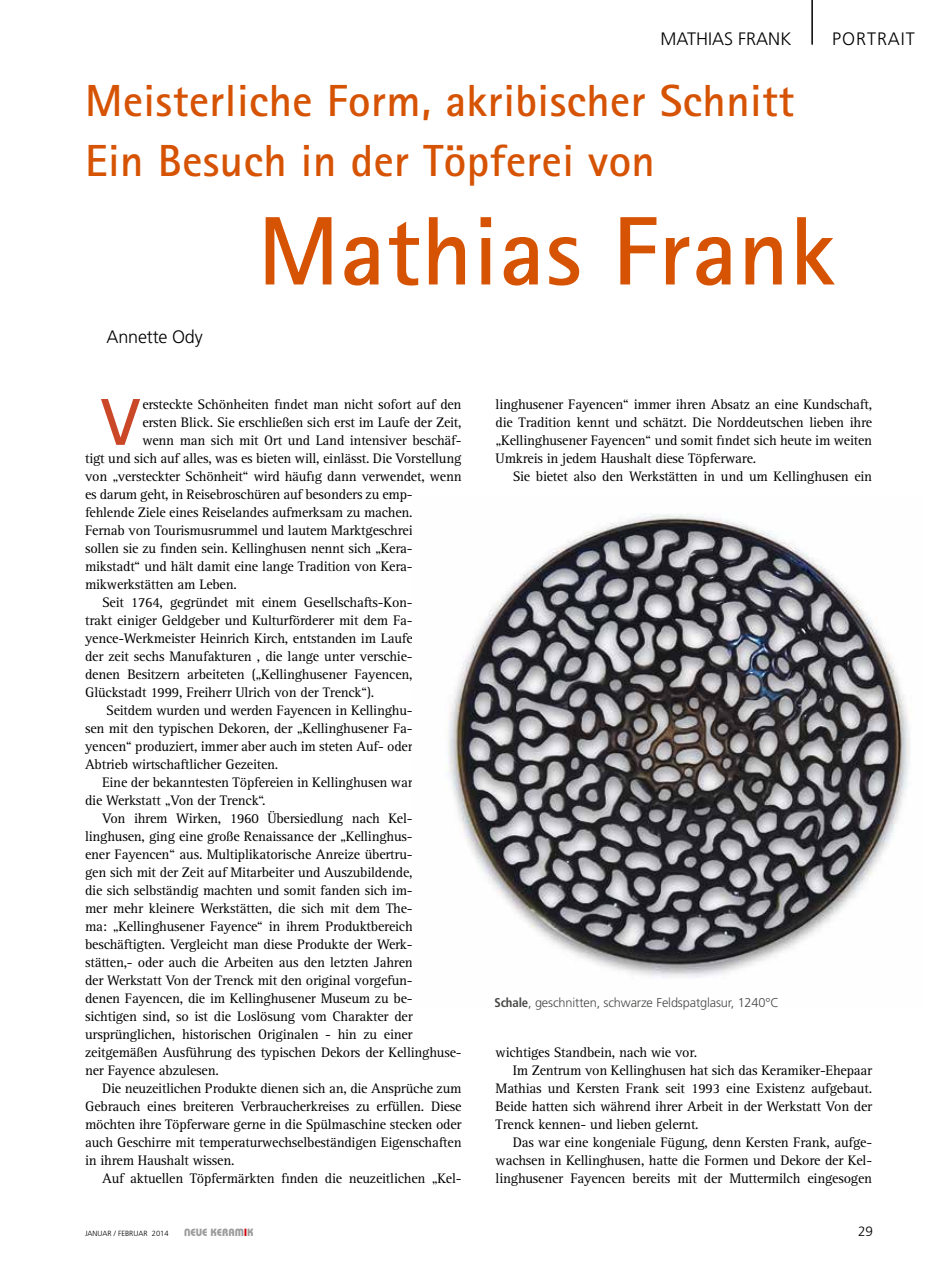
<style>
.page{position:relative;width:936px;height:1276px;background:#fff}
.page>*{position:absolute;margin:0;border:0;box-sizing:border-box;transform-origin:0 0}
.t1{font:700 97.5px "Rotis Sans Serif";letter-spacing:.01em;color:#d65304}
.t2{font:700 66.45px "Rotis Sans Serif";color:#ca4728}
.t3{font:700 45px/60px "Rotis Sans Serif";letter-spacing:.01em;color:#d65304}
.t4{font:300 18px "Frutiger";color:#000}
.t5{font:14.25px/18px "Rotis Serif";letter-spacing:-.015em;color:#000;text-align:justify}
.t6{font:300 13.5px "Frutiger";color:#000}
.t7{font:300 12.75px "Frutiger";letter-spacing:-.01em;color:#484847}
.t8{font:10.5px "Keramik";color:#9c9c9d}
.t9{font:300 7.5px "Frutiger";color:#000}
.s1{font-weight:700;font-stretch:condensed}
.s2{color:#ce0107}
</style>
<div class="page">
<hr style="left:811px;top:0;width:1px;height:45px;background:#000">
<img style="left:446px;top:513px;width:464px;height:465px">
<p class="t4" style="left:660px;top:28px;width:132px">Mathias Frank</p>
<p class="t4" style="left:832px;top:28px;width:35px">PORTRAIT</p>
<h3 class="t3" style="left:85px;top:70px;width:710px">Meisterliche Form, akribischer Schnitt<br>Ein Besuch in der Töpferei von</h3>
<h1 class="t1" style="left:258px;top:190px;width:578px">Mathias Frank</h1>
<p class="t4" style="left:106px;top:326px;width:98px">Annette Ody</p>
<h2 class="t2" style="left:102px;top:380px;width:38px">V</h2>
<p class="t5" style="left:142px;top:395px;width:321px">ersteckte Schönheiten findet man nicht sofort auf den</p>
<p class="t5" style="left:142px;top:413px;width:321px">ersten Blick. Sie erschließen sich erst im Laufe der Zeit,</p>
<p class="t5" style="left:142px;top:431px;width:321px">wenn man sich mit Ort und Land intensiver beschäf-</p>
<p class="t5" style="left:85px;top:449px;width:378px">tigt und sich auf alles, was es bieten will, einlässt. Die Vorstellung</p>
<p class="t5" style="left:85px;top:467px;width:378px">von „versteckter Schönheit“ wird häufig dann verwendet, wenn</p>
<p class="t5" style="left:85px;top:485px;width:329px">es darum geht, in Reisebroschüren auf besonders zu emp-</p>
<p class="t5" style="left:85px;top:503px;width:329px">fehlende Ziele eines Reiselandes aufmerksam zu machen.</p>
<p class="t5" style="left:85px;top:521px;width:329px">Fernab von Tourismusrummel und lautem Marktgeschrei</p>
<p class="t5" style="left:85px;top:539px;width:329px">sollen sie zu finden sein. Kellinghusen nennt sich „Kera-</p>
<p class="t5" style="left:85px;top:557px;width:329px">mikstadt“ und hält damit eine lange Tradition von Kera-</p>
<p class="t5" style="left:85px;top:575px;width:153px">mikwerkstätten am Leben.</p>
<p class="t5" style="left:102px;top:593px;width:312px">Seit 1764, gegründet mit einem Gesellschafts-Kon-</p>
<p class="t5" style="left:85px;top:611px;width:329px">trakt einiger Geldgeber und Kulturförderer mit dem Fa-</p>
<p class="t5" style="left:85px;top:629px;width:329px">yence-Werkmeister Heinrich Kirch, entstanden im Laufe</p>
<p class="t5" style="left:85px;top:647px;width:329px">der zeit sechs Manufakturen , die lange unter verschie-</p>
<p class="t5" style="left:85px;top:665px;width:329px">denen Besitzern arbeiteten („Kellinghusener Fayencen,</p>
<p class="t5" style="left:85px;top:683px;width:291px">Glückstadt 1999, Freiherr Ulrich von der Trenck“).</p>
<p class="t5" style="left:106px;top:701px;width:308px">Seitdem wurden und werden Fayencen in Kellinghu-</p>
<p class="t5" style="left:85px;top:719px;width:329px">sen mit den typischen Dekoren, der „Kellinghusener Fa-</p>
<p class="t5" style="left:85px;top:737px;width:329px">yencen“ produziert, immer aber auch im steten Auf- oder</p>
<p class="t5" style="left:85px;top:755px;width:195px">Abtrieb wirtschaftlicher Gezeiten.</p>
<p class="t5" style="left:102px;top:773px;width:312px">Eine der bekanntesten Töpfereien in Kellinghusen war</p>
<p class="t5" style="left:85px;top:791px;width:182px">die Werkstatt „Von der Trenck“.</p>
<p class="t5" style="left:102px;top:809px;width:312px">Von ihrem Wirken, 1960 Übersiedlung nach Kel-</p>
<p class="t5" style="left:85px;top:827px;width:329px">linghusen, ging eine große Renaissance der „Kellinghus-</p>
<p class="t5" style="left:85px;top:845px;width:329px">ener Fayencen“ aus. Multiplikatorische Anreize übertru-</p>
<p class="t5" style="left:85px;top:863px;width:329px">gen sich mit der Zeit auf Mitarbeiter und Auszubildende,</p>
<p class="t5" style="left:85px;top:881px;width:329px">die sich selbständig machten und somit fanden sich im-</p>
<p class="t5" style="left:85px;top:899px;width:329px">mer mehr kleinere Werkstätten, die sich mit dem The-</p>
<p class="t5" style="left:85px;top:917px;width:329px">ma: „Kellinghusener Fayence“ in ihrem Produktbereich</p>
<p class="t5" style="left:85px;top:935px;width:329px">beschäftigten. Vergleicht man diese Produkte der Werk-</p>
<p class="t5" style="left:85px;top:953px;width:329px">stätten,- oder auch die Arbeiten aus den letzten Jahren</p>
<p class="t5" style="left:85px;top:971px;width:329px">der Werkstatt Von der Trenck mit den original vorgefun-</p>
<p class="t5" style="left:85px;top:989px;width:329px">denen Fayencen, die im Kellinghusener Museum zu be-</p>
<p class="t5" style="left:85px;top:1007px;width:329px">sichtigen sind, so ist die Loslösung vom Charakter der</p>
<p class="t5" style="left:85px;top:1025px;width:329px">ursprünglichen, historischen Originalen - hin zu einer</p>
<p class="t5" style="left:85px;top:1043px;width:378px">zeitgemäßen Ausführung des typischen Dekors der Kellinghuse-</p>
<p class="t5" style="left:85px;top:1061px;width:135px">ner Fayence abzulesen.</p>
<p class="t5" style="left:102px;top:1079px;width:361px">Die neuzeitlichen Produkte dienen sich an, die Ansprüche zum</p>
<p class="t5" style="left:85px;top:1097px;width:378px">Gebrauch eines breiteren Verbraucherkreises zu erfüllen. Diese</p>
<p class="t5" style="left:85px;top:1115px;width:378px">möchten ihre Töpferware gerne in die Spülmaschine stecken oder</p>
<p class="t5" style="left:85px;top:1133px;width:378px">auch Geschirre mit temperaturwechselbeständigen Eigenschaften</p>
<p class="t5" style="left:85px;top:1151px;width:151px">in ihrem Haushalt wissen.</p>
<p class="t5" style="left:102px;top:1169px;width:361px">Auf aktuellen Töpfermärkten finden die neuzeitlichen „Kel-</p>
<p class="t5" style="left:495px;top:395px;width:378px">linghusener Fayencen“ immer ihren Absatz an eine Kundschaft, die Tradition kennt und schätzt. Die Norddeutschen lieben ihre „Kellinghusener Fayencen“ und somit findet sich heute im weiten Umkreis in jedem Haushalt diese Töpferware.</p>
<p class="t5" style="left:512px;top:467px;width:361px">Sie bietet also den Werkstätten in und um Kellinghusen ein</p>
<p class="t7" style="left:494px;top:995px;width:286px"><span class="s1">Schale</span>, geschnitten, schwarze Feldspatglasur, 1240°C</p>
<p class="t5" style="left:495px;top:1043px;width:203px">wichtiges Standbein, nach wie vor.</p>
<p class="t5" style="left:512px;top:1061px;width:361px">Im Zentrum von Kellinghusen hat sich das Keramiker-Ehepaar</p>
<p class="t5" style="left:495px;top:1079px;width:378px">Mathias und Kersten Frank seit 1993 eine Existenz aufgebaut.</p>
<p class="t5" style="left:495px;top:1097px;width:378px">Beide hatten sich während ihrer Arbeit in der Werkstatt Von der</p>
<p class="t5" style="left:495px;top:1115px;width:204px">Trenck kennen- und lieben gelernt.</p>
<p class="t5" style="left:512px;top:1133px;width:361px">Das war eine kongeniale Fügung, denn Kersten Frank, aufge-</p>
<p class="t5" style="left:495px;top:1151px;width:378px">wachsen in Kellinghusen, hatte die Formen und Dekore der Kel-</p>
<p class="t5" style="left:495px;top:1169px;width:378px">linghusener Fayencen bereits mit der Muttermilch eingesogen</p>
<p class="t9" style="left:85px;top:1229px;width:85px">Januar / Februar 2014</p>
<p class="t8" style="left:184px;top:1225px;width:71px">NEUE KERAM<span class="s2">I</span>K</p>
<p class="t6" style="left:858px;top:1223px;width:17px">29</p>
</div>
